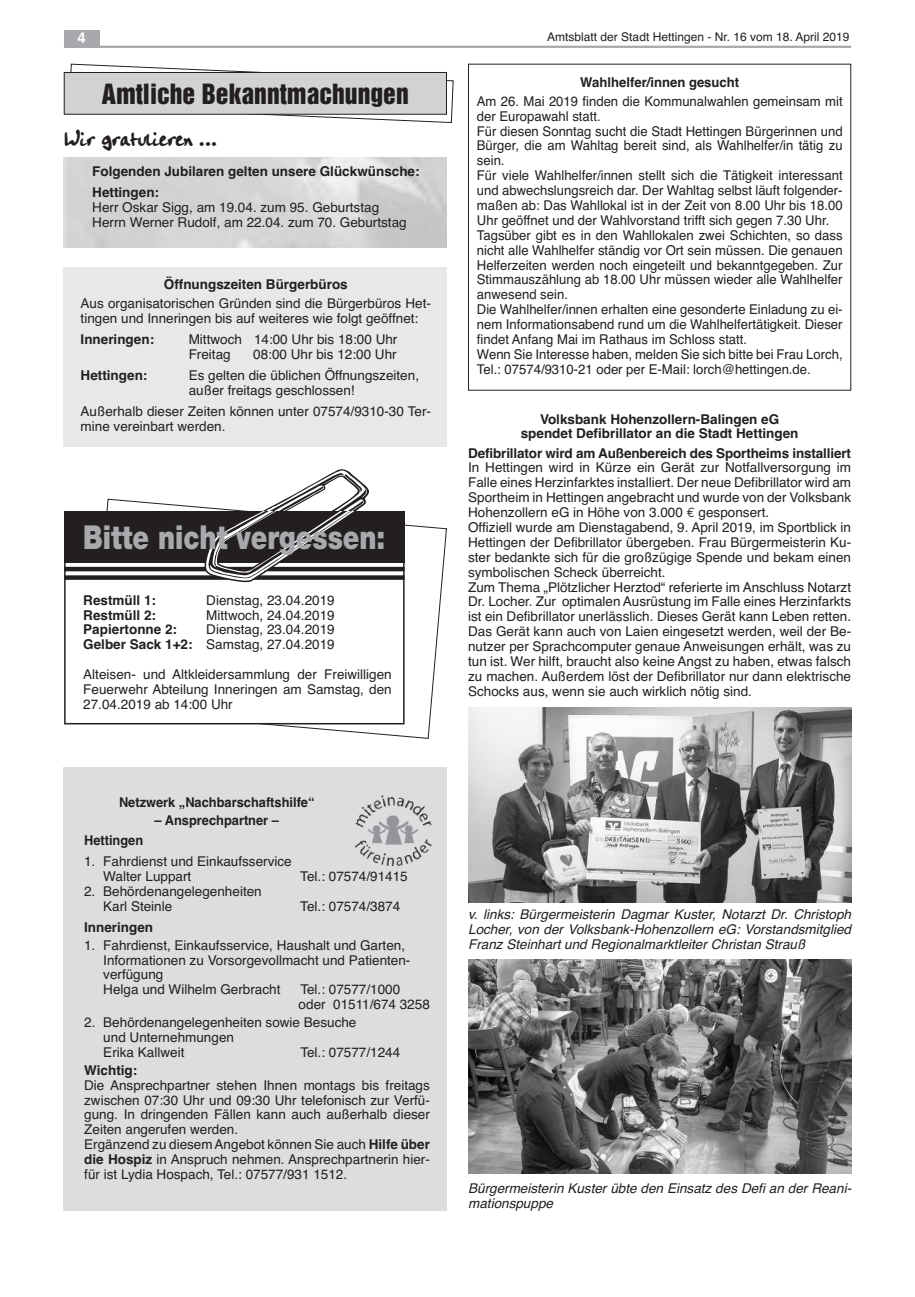
<style>
.page{position:relative;width:915px;height:1297px;background:#fff}
.page>*{position:absolute;margin:0;border:0;box-sizing:border-box;transform-origin:0 0}
.t1{font:900 33px "Helvetica Neue";color:#a8a9ad;scale:.8 1}
.t2{font:25.5px "Helvetica Inserat";color:#231f20}
.t3{font:25.5px "Handwriting Plain";color:#231f20}
.t4{font:700 15px "Helvetica";color:#fff}
.t5{font:13.5px/14.9px "Helvetica";color:#231f20}
.t6{font:700 13.5px/14.9px "Helvetica";color:#231f20;text-align:center}
.t7{font:italic 13.5px/14.9px "Helvetica";color:#231f20;text-align:justify}
.t8{font:700 13.5px "Helvetica";color:#231f20;scale:.95 1}
.t9{font:12px "Helvetica";color:#231f20}
.s1{font-weight:700}
.s2{font-family:"Euro Mono"}
</style>
<div class="page">
<svg style="left:70px;top:63px;width:384px;height:60px"></svg>
<div style="left:64px;top:72px;width:382px;height:42px;background:#d1d2d4"></div>
<div style="left:64px;top:72px;width:382px;height:43px;border:1px solid #231f20"></div>
<div style="left:64px;top:267px;width:382px;height:180px;background:#e7e8e9"></div>
<svg style="left:89px;top:498px;width:358px;height:241px"></svg>
<div style="left:65px;top:512px;width:338px;height:212px;background:#fff"></div>
<div style="left:64px;top:512px;width:340px;height:212px;border:2px solid #231f20"></div>
<div style="left:64px;top:512px;width:340px;height:51px;background:#231f20"></div>
<hr style="left:64px;top:567px;width:340px;height:4px;background:#231f20">
<div style="left:64px;top:575px;width:340px;height:5px;background:#231f20"></div>
<svg style="left:204px;top:469px;width:165px;height:113px"></svg>
<div style="left:64px;top:767px;width:382px;height:443px;background:#dcdddf"></div>
<img style="left:354px;top:795px;width:78px;height:72px">
<img style="left:468px;top:707px;width:382px;height:195px">
<img style="left:468px;top:960px;width:382px;height:214px">
<hr style="left:64px;top:46px;width:786px;height:2px;background:#a8a9ad">
<div style="left:64px;top:30px;width:35px;height:17px;background:#a8a9ad"></div>
<p class="t4" style="left:77px;top:29px;width:10px">4</p>
<p class="t9" style="left:547px;top:30px;width:304px">Amtsblatt der Stadt Hettingen - Nr. 16 vom 18. April 2019</p>
<h2 class="t2" style="left:102px;top:83px;width:308px">Amtliche Bekanntmachungen</h2>
<h2 class="t3" style="left:64px;top:122px;width:155px">Wir gratulieren ...</h2>
<p class="t6" style="left:92px;top:161px;width:329px;line-height:20.9px;text-align:left">Folgenden Jubilaren gelten unsere Glückwünsche:<br>Hettingen:</p>
<p class="t5" style="left:92px;top:200px;width:316px">Herr Oskar Sigg, am 19.04. zum 95. Geburtstag<br>Herrn Werner Rudolf, am 22.04. zum 70. Geburtstag</p>
<p class="t6" style="left:164px;top:277px;width:185px">Öffnungszeiten Bürgerbüros</p>
<p class="t5" style="left:81px;top:296px;width:352px">Aus organisatorischen Gründen sind die Bürgerbüros Het&shy;tingen und Inneringen bis auf weiteres wie folgt geöffnet:</p>
<p class="t6" style="left:81px;top:332px;width:75px">Inneringen:</p>
<p class="t5" style="left:189px;top:332px;width:210px">Mittwoch 14:00 Uhr bis 18:00 Uhr<br>Freitag</p>
<p class="t5" style="left:253px;top:347px;width:145px">08:00 Uhr bis 12:00 Uhr</p>
<p class="t6" style="left:81px;top:368px;width:68px">Hettingen:</p>
<p class="t5" style="left:189px;top:368px;width:232px">Es gelten die üblichen Öffnungszeiten, außer freitags geschlossen!</p>
<p class="t5" style="left:81px;top:404px;width:352px">Außerhalb dieser Zeiten können unter 07574/9310-30 Ter&shy;mine vereinbart werden.</p>
<h1 class="t1" style="left:83px;top:525px;width:379px">Bitte nicht vergessen:</h1>
<p class="t6" style="left:83px;top:593px;width:74px">Restmüll 1:</p>
<p class="t5" style="left:206px;top:593px;width:130px">Dienstag, 23.04.2019</p>
<p class="t6" style="left:83px;top:607px;width:74px">Restmüll 2:</p>
<p class="t5" style="left:206px;top:607px;width:130px">Mittwoch, 24.04.2019</p>
<p class="t6" style="left:83px;top:622px;width:95px">Papiertonne 2:</p>
<p class="t5" style="left:83px;top:622px;width:253px;text-align:right">Dienstag, 23.04.2019<br><span class="s1">Gelber Sack 1+2:</span> Samstag, 27.04.2019</p>
<p class="t5" style="left:83px;top:667px;width:310px;text-align:justify">Alteisen- und Altkleidersammlung der Freiwilligen Feuerwehr Abteilung Inneringen am Samstag, den 27.04.2019 ab 14:00 Uhr</p>
<p class="t8" style="left:119px;top:794px;width:207px">Netzwerk „Nachbarschaftshilfe“</p>
<p class="t8" style="left:154px;top:812px;width:132px">– Ansprechpartner –</p>
<p class="t8" style="left:84px;top:833px;width:64px">Hettingen</p>
<p class="t5" style="left:103px;top:854px;width:190px;text-indent:-19px">1. Fahrdienst und Einkaufsservice<br>Walter Luppart</p>
<p class="t5" style="left:300px;top:869px;width:109px">Tel.: 07574/91415</p>
<p class="t5" style="left:103px;top:884px;width:160px;text-indent:-19px">2. Behördenangelegenheiten<br>Karl Steinle</p>
<p class="t5" style="left:300px;top:899px;width:101px">Tel.: 07574/3874</p>
<p class="t6" style="left:84px;top:920px;width:71px">Inneringen</p>
<p class="t5" style="left:103px;top:937px;width:308px;text-indent:-19px">1. Fahrdienst, Einkaufsservice, Haushalt und Garten, Informationen zu Vorsorgevollmacht und Patienten&shy;verfügung<br>Helga und Wilhelm Gerbracht</p>
<p class="t5" style="left:298px;top:982px;width:133px">Tel.: 07577/1000<br>oder 01511/674 3258</p>
<p class="t5" style="left:103px;top:1015px;width:254px;text-indent:-19px">2. Behördenangelegenheiten sowie Besuche und Unternehmungen<br>Erika Kallweit</p>
<p class="t5" style="left:300px;top:1045px;width:101px">Tel.: 07577/1244</p>
<p class="t6" style="left:84px;top:1063px;width:55px">Wichtig:</p>
<p class="t5" style="left:84px;top:1078px;width:347px">Die Ansprechpartner stehen Ihnen montags bis freitags zwischen 07:30 Uhr und 09:30 Uhr telefonisch zur Verfü&shy;gung. In dringenden Fällen kann auch außerhalb dieser Zeiten angerufen werden.<br>Ergänzend zu diesem Angebot können Sie auch <span class="s1">Hilfe über die Hospiz</span> in Anspruch nehmen. Ansprechpartnerin hier&shy;für ist Lydia Hospach, Tel.: 07577/931 1512.</p>
<p class="t6" style="left:580px;top:75px;width:160px">Wahlhelfer/innen gesucht</p>
<p class="t5" style="left:476px;top:94px;width:367px">Am 26. Mai 2019 finden die Kommunalwahlen gemeinsam mit der Europawahl statt.<br>Für diesen Sonntag sucht die Stadt Hettingen Bürgerinnen und Bürger, die am Wahltag bereit sind, als Wahlhelfer/in tätig zu sein.<br>Für viele Wahlhelfer/innen stellt sich die Tätigkeit interessant und abwechslungsreich dar. Der Wahltag selbst läuft folgender&shy;maßen ab: Das Wahllokal ist in der Zeit von 8.00 Uhr bis 18.00<br>Uhr geöffnet und der Wahlvorstand trifft sich gegen 7.30 Uhr.<br>Tagsüber gibt es in den Wahllokalen zwei Schichten, so dass nicht alle Wahlhelfer ständig vor Ort sein müssen. Die genauen Helferzeiten werden noch eingeteilt und bekanntgegeben. Zur Stimmauszählung ab 18.00 Uhr müssen wieder alle Wahlhelfer anwesend sein.<br>Die Wahlhelfer/innen erhalten eine gesonderte Einladung zu ei&shy;nem Informationsabend rund um die Wahlhelfertätigkeit. Dieser findet Anfang Mai im Rathaus im Schloss statt.<br>Wenn Sie Interesse haben, melden Sie sich bitte bei Frau Lorch, Tel.: 07574/9310-21 oder per E-Mail: lorch@hettingen.de.</p>
<p class="t6" style="left:520px;top:411px;width:279px">Volksbank Hohenzollern-Balingen eG spendet Defibrillator an die Stadt Hettingen</p>
<p class="t6" style="left:468px;top:445px;width:384px">Defibrillator wird am Außenbereich des Sportheims installiert</p>
<p class="t5" style="left:468px;top:460px;width:384px">In Hettingen wird in Kürze ein Gerät zur Notfallversorgung im Falle eines Herzinfarktes installiert. Der neue Defibrillator wird am Sportheim in Hettingen angebracht und wurde von der Volksbank Hohenzollern eG in Höhe von 3.000 <span class="s2">€</span> gesponsert.<br>Offiziell wurde am Dienstagabend, 9. April 2019, im Sportblick in Hettingen der Defibrillator übergeben. Frau Bürgermeisterin Ku&shy;ster bedankte sich für die großzügige Spende und bekam einen symbolischen Scheck überreicht.<br>Zum Thema „Plötzlicher Herztod“ referierte im Anschluss Notarzt Dr. Locher. Zur optimalen Ausrüstung im Falle eines Herzinfarkts ist ein Defibrillator unerlässlich. Dieses Gerät kann Leben retten.<br>Das Gerät kann auch von Laien eingesetzt werden, weil der Be&shy;nutzer per Sprachcomputer genaue Anweisungen erhält, was zu tun ist. Wer hilft, braucht also keine Angst zu haben, etwas falsch zu machen. Außerdem löst der Defibrillator nur dann elektrische Schocks aus, wenn sie auch wirklich nötig sind.</p>
<p class="t7" style="left:468px;top:907px;width:384px">v. links: Bürgermeisterin Dagmar Kuster, Notarzt Dr. Christoph Locher, von der Volksbank-Hohenzollern eG: Vorstandsmitglied Franz Steinhart und Regionalmarktleiter Christan Strauß</p>
<p class="t7" style="left:468px;top:1181px;width:383px">Bürgermeisterin Kuster übte den Einsatz des Defi an der Reani&shy;mationspuppe</p>
</div>
